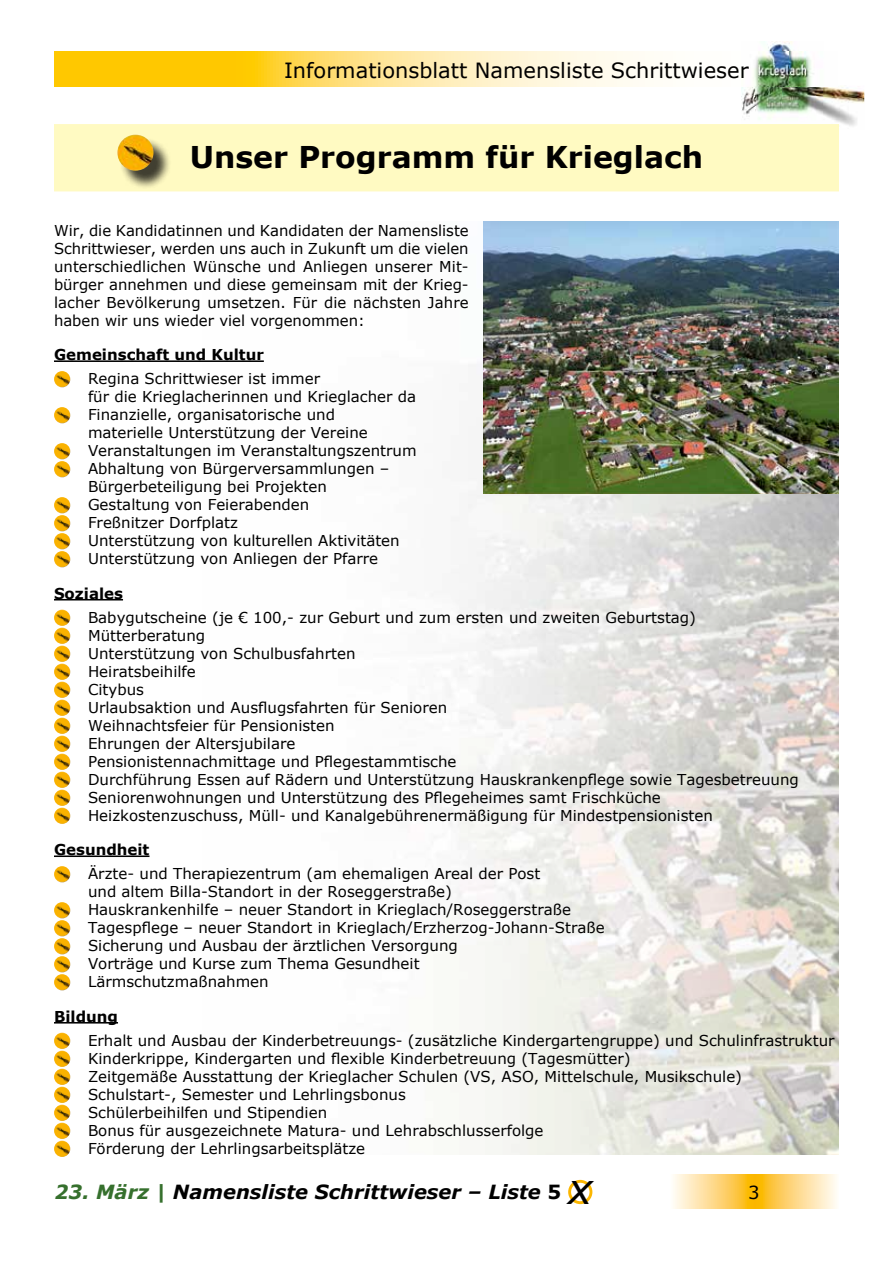
<style>
.page{position:relative;width:893px;height:1263px;background:#fff}
.page>*{position:absolute;margin:0;border:0;box-sizing:border-box;transform-origin:0 0}
.t1{font:italic 42.15px "Verdana";color:#000}
.t2{font:700 30px "Verdana";color:#000}
.t3{font:21px "Verdana";color:#000}
.t4{font:italic 700 19.5px "Verdana";color:#000}
.t5{font:18px "Verdana";color:#000}
.t6{font:15px/18px "Verdana";color:#000}
.t7{font:700 15px "Verdana";color:#000}
.s1{color:#36702d}
.s2{font-style:normal}
</style>
<div class="page">
<svg style="left:673px;top:1175px;width:164px;height:34px;background:#fdd881"></svg>
<svg style="left:55px;top:52px;width:590px;height:34px;background:#ffde70"></svg>
<img style="left:768px;top:42px;width:38px;height:10px">
<img style="left:741px;top:86px;width:123px;height:40px">
<img style="left:753px;top:52px;width:61px;height:34px">
<div style="left:568px;top:1180px;width:24px;height:24px;border:3px solid #fbb600;border-radius:50%"></div>
<img style="left:429px;top:221px;width:410px;height:933px">
<div style="left:54px;top:124px;width:785px;height:67px;background:#fffac2"></div>
<hr style="left:54px;top:360px;width:210px;height:2px;background:#000">
<hr style="left:54px;top:599px;width:69px;height:1px;background:#000">
<hr style="left:54px;top:855px;width:95px;height:2px;background:#000">
<hr style="left:54px;top:1022px;width:64px;height:1px;background:#000">
<img style="left:54px;top:371px;width:16px;height:16px;border-radius:8px">
<img style="left:54px;top:407px;width:16px;height:16px;border-radius:8px">
<img style="left:54px;top:443px;width:16px;height:16px;border-radius:8px">
<img style="left:54px;top:461px;width:16px;height:16px;border-radius:8px">
<img style="left:54px;top:497px;width:16px;height:16px;border-radius:8px">
<img style="left:54px;top:515px;width:16px;height:16px;border-radius:8px">
<img style="left:54px;top:533px;width:16px;height:16px;border-radius:8px">
<img style="left:54px;top:551px;width:16px;height:16px;border-radius:8px">
<img style="left:54px;top:610px;width:16px;height:16px;border-radius:8px">
<img style="left:54px;top:628px;width:16px;height:16px;border-radius:8px">
<img style="left:54px;top:646px;width:16px;height:16px;border-radius:8px">
<img style="left:54px;top:664px;width:16px;height:16px;border-radius:8px">
<img style="left:54px;top:682px;width:16px;height:16px;border-radius:8px">
<img style="left:54px;top:700px;width:16px;height:16px;border-radius:8px">
<img style="left:54px;top:718px;width:16px;height:16px;border-radius:8px">
<img style="left:54px;top:736px;width:16px;height:16px;border-radius:8px">
<img style="left:54px;top:754px;width:16px;height:16px;border-radius:8px">
<img style="left:54px;top:772px;width:16px;height:16px;border-radius:8px">
<img style="left:54px;top:790px;width:16px;height:16px;border-radius:8px">
<img style="left:54px;top:808px;width:16px;height:16px;border-radius:8px">
<img style="left:54px;top:866px;width:16px;height:16px;border-radius:8px">
<img style="left:54px;top:902px;width:16px;height:16px;border-radius:8px">
<img style="left:54px;top:920px;width:16px;height:16px;border-radius:8px">
<img style="left:54px;top:938px;width:16px;height:16px;border-radius:8px">
<img style="left:54px;top:956px;width:16px;height:16px;border-radius:8px">
<img style="left:54px;top:974px;width:16px;height:16px;border-radius:8px">
<img style="left:54px;top:1033px;width:16px;height:16px;border-radius:8px">
<img style="left:54px;top:1051px;width:16px;height:16px;border-radius:8px">
<img style="left:54px;top:1069px;width:16px;height:16px;border-radius:8px">
<img style="left:54px;top:1087px;width:16px;height:16px;border-radius:8px">
<img style="left:54px;top:1105px;width:16px;height:16px;border-radius:8px">
<img style="left:54px;top:1123px;width:16px;height:16px;border-radius:8px">
<img style="left:54px;top:1141px;width:16px;height:16px;border-radius:8px">
<img style="left:484px;top:222px;width:355px;height:271px">
<div style="left:120px;top:137px;width:52px;height:52px;background:#000;opacity:.75"></div>
<img style="left:117px;top:135px;width:36px;height:36px;border-radius:18px">
<h3 class="t3" style="left:284px;top:57px;width:466px">Informationsblatt Namensliste Schrittwieser</h3>
<h2 class="t2" style="left:190px;top:138px;width:515px">Unser Programm für Krieglach</h2>
<p class="t6" style="left:54px;top:221px;width:416px;text-align:justify">Wir, die Kandidatinnen und Kandidaten der Namensliste Schrittwieser, werden uns auch in Zukunft um die vielen unterschiedlichen Wünsche und Anliegen unserer Mit&shy;bürger annehmen und diese gemeinsam mit der Krieg&shy;lacher Bevölkerung umsetzen. Für die nächsten Jahre haben wir uns wieder viel vorgenommen:</p>
<p class="t7" style="left:54px;top:345px;width:211px">Gemeinschaft und Kultur</p>
<p class="t6" style="left:88px;top:370px;width:330px">Regina Schrittwieser ist immer<br>für die Krieglacherinnen und Krieglacher da Finanzielle, organisatorische und<br>materielle Unterstützung der Vereine Veranstaltungen im Veranstaltungszentrum Abhaltung von Bürgerversammlungen – Bürgerbeteiligung bei Projekten<br>Gestaltung von Feierabenden<br>Freßnitzer Dorfplatz<br>Unterstützung von kulturellen Aktivitäten Unterstützung von Anliegen der Pfarre</p>
<p class="t7" style="left:54px;top:583px;width:71px">Soziales</p>
<p class="t6" style="left:88px;top:608px;width:712px">Babygutscheine (je € 100,- zur Geburt und zum ersten und zweiten Geburtstag)<br>Mütterberatung<br>Unterstützung von Schulbusfahrten<br>Heiratsbeihilfe<br>Citybus<br>Urlaubsaktion und Ausflugsfahrten für Senioren<br>Weihnachtsfeier für Pensionisten<br>Ehrungen der Altersjubilare<br>Pensionistennachmittage und Pflegestammtische<br>Durchführung Essen auf Rädern und Unterstützung Hauskrankenpflege sowie Tagesbetreuung Seniorenwohnungen und Unterstützung des Pflegeheimes samt Frischküche Heizkostenzuschuss, Müll- und Kanalgebührenermäßigung für Mindestpensionisten</p>
<p class="t7" style="left:54px;top:840px;width:97px">Gesundheit</p>
<p class="t6" style="left:88px;top:865px;width:518px">Ärzte- und Therapiezentrum (am ehemaligen Areal der Post<br>und altem Billa-Standort in der Roseggerstraße)<br>Hauskrankenhilfe – neuer Standort in Krieglach/Roseggerstraße Tagespflege – neuer Standort in Krieglach/Erzherzog-Johann-Straße Sicherung und Ausbau der ärztlichen Versorgung<br>Vorträge und Kurse zum Thema Gesundheit<br>Lärmschutzmaßnahmen</p>
<p class="t7" style="left:54px;top:1006px;width:66px">Bildung</p>
<p class="t6" style="left:88px;top:1031px;width:748px">Erhalt und Ausbau der Kinderbetreuungs- (zusätzliche Kindergartengruppe) und Schulinfrastruktur Kinderkrippe, Kindergarten und flexible Kinderbetreuung (Tagesmütter)<br>Zeitgemäße Ausstattung der Krieglacher Schulen (VS, ASO, Mittelschule, Musikschule)<br>Schulstart-, Semester und Lehrlingsbonus<br>Schülerbeihilfen und Stipendien<br>Bonus für ausgezeichnete Matura- und Lehrabschlusserfolge<br>Förderung der Lehrlingsarbeitsplätze</p>
<h1 class="t1" style="left:568px;top:1162px;width:26px">x</h1>
<h3 class="t4" style="left:55px;top:1179px;width:508px"><span class="s1">23. März |</span> Namensliste Schrittwieser – Liste <span class="s2">5</span></h3>
<p class="t5" style="left:748px;top:1180px;width:13px">3</p>
</div>
